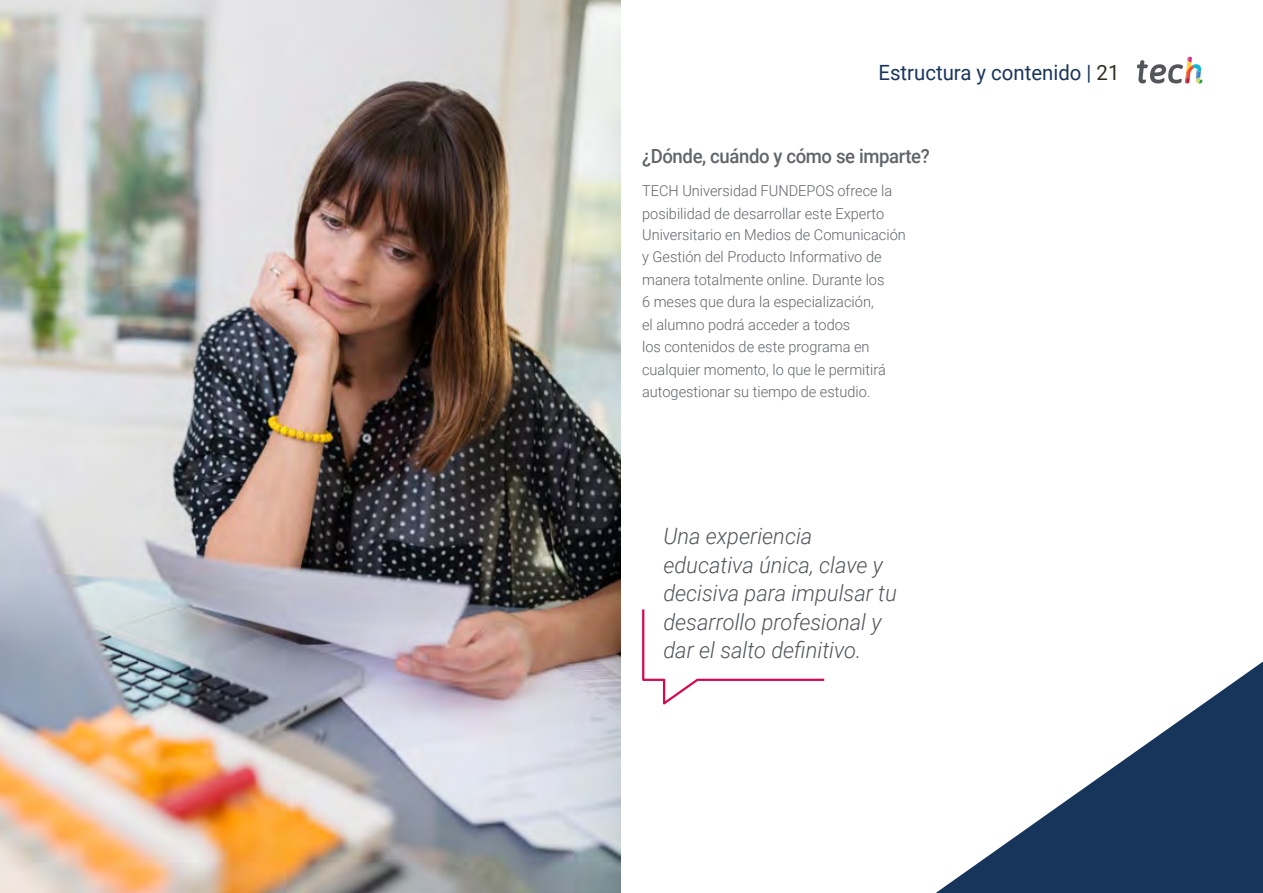
<style>
.page{position:relative;width:1263px;height:893px;background:#fff}
.page>*{position:absolute;margin:0;border:0;box-sizing:border-box;transform-origin:0 0}
.t1{font:italic 300 22.5px/28.5px "Roboto";color:#52555b}
.t2{font:21px "Roboto";color:#1a355c}
.t3{font:500 19.5px "Roboto";letter-spacing:-.02em;color:#61646a;scale:.95 1}
.t4{font:300 15px/22.5px "Roboto";color:#61646a}
.s1{color:#312e20}
</style>
<div class="page">
<img style="left:0;top:0;width:621px;height:893px">
<svg style="left:1137px;top:57px;width:65px;height:27px"></svg>
<svg style="left:936px;top:661px;width:327px;height:232px"></svg>
<svg style="left:642px;top:609px;width:183px;height:96px"></svg>
<h2 class="t2" style="left:878px;top:57px;width:242px">Estructura y contenido | <span class="s1">21</span></h2>
<h3 class="t3" style="left:642px;top:143px;width:304px">¿Dónde, cuándo y cómo se imparte?</h3>
<p class="t4" style="left:642px;top:179px;width:252px">TECH Universidad FUNDEPOS ofrece la posibilidad de desarrollar este Experto</p>
<p class="t4" style="left:642px;top:223px;width:265px">Universitario en Medios de Comunicación y Gestión del Producto Informativo de manera totalmente online. Durante los<br>6 meses que dura la especialización,<br>el alumno podrá acceder a todos<br>los contenidos de este programa en cualquier momento, lo que le permitirá autogestionar su tiempo de estudio.</p>
<h1 class="t1" style="left:663px;top:521px;width:235px">Una experiencia educativa única, clave y decisiva para impulsar tu desarrollo profesional y dar el salto definitivo.</h1>
</div>
